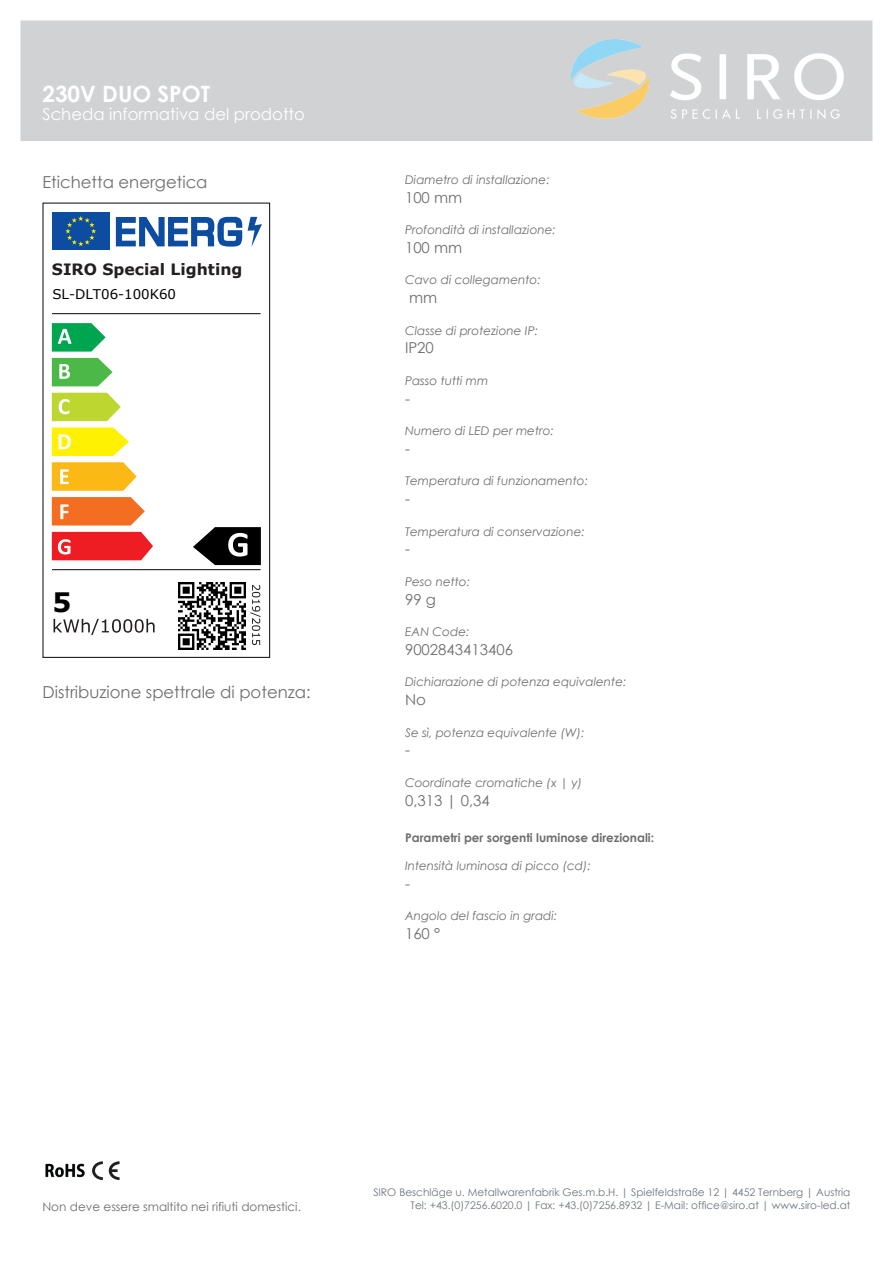
<style>
.page{position:relative;width:893px;height:1263px;background:#fff}
.page>*{position:absolute;margin:0;border:0;box-sizing:border-box;transform-origin:0 0}
.t1{font:700 26.85px "Verdana";color:#000}
.t2{font:700 22.5px "Century Gothic";color:#fff}
.t3{font:700 17.85px "Verdana";color:#231f20}
.t4{font:16.5px "Century Gothic";color:#6e6e6e}
.t5{font:16.5px "Century Gothic";color:#fff}
.t6{font:700 15.6px "Verdana";color:#231f20}
.t7{font:15px "Century Gothic";color:#6e6e6e}
.t8{font:13.35px "Verdana";color:#000}
.t9{font:italic 12px "Century Gothic";color:#6e6e6e}
.t10{font:12px "Century Gothic";color:#6e6e6e}
.t11{font:700 12px "Century Gothic";color:#6e6e6e}
.t12{font:10.5px/12.6px "Century Gothic";color:#6d747f;text-align:right}
</style>
<div class="page">
<div style="left:21px;top:21px;width:851px;height:120px;background:#d1d2d4"></div>
<img style="left:571px;top:40px;width:272px;height:78px">
<img style="left:45px;top:1163px;width:40px;height:15px">
<svg style="left:92px;top:1161px;width:27px;height:19px"></svg>
<div style="left:52px;top:212px;width:58px;height:38px;background:#0d4da1"></div>
<svg style="left:65px;top:216px;width:31px;height:30px"></svg>
<svg style="left:116px;top:217px;width:126px;height:30px"></svg>
<svg style="left:248px;top:217px;width:14px;height:30px"></svg>
<svg style="left:52px;top:323px;width:54px;height:29px"></svg>
<svg style="left:52px;top:358px;width:61px;height:28px"></svg>
<svg style="left:52px;top:393px;width:69px;height:28px;background:#c7db4d"></svg>
<svg style="left:52px;top:427px;width:77px;height:29px;background:#fff32b"></svg>
<svg style="left:52px;top:462px;width:85px;height:29px;background:#fcc133"></svg>
<svg style="left:52px;top:497px;width:93px;height:28px;background:#f47d38"></svg>
<svg style="left:52px;top:532px;width:101px;height:28px;background:#ef3237"></svg>
<svg style="left:54px;top:619px;width:101px;height:16px"></svg>
<hr style="left:52px;top:313px;width:209px;height:1px;background:#231f20">
<hr style="left:52px;top:569px;width:209px;height:1px;background:#231f20">
<svg style="left:250px;top:585px;width:11px;height:60px"></svg>
<div style="left:42px;top:203px;width:228px;height:455px;border:1px solid #231f20"></div>
<svg style="left:193px;top:527px;width:68px;height:38px"></svg>
<img style="left:179px;top:582px;width:67px;height:67px">
<h2 class="t2" style="left:42px;top:80px;width:169px">230V DUO SPOT</h2>
<h3 class="t5" style="left:42px;top:104px;width:264px">Scheda informativa del prodotto</h3>
<p class="t9" style="left:405px;top:172px;width:146px">Diametro di installazione:</p>
<p class="t7" style="left:405px;top:188px;width:59px">100 mm</p>
<p class="t9" style="left:405px;top:222px;width:152px">Profondità di installazione:</p>
<p class="t7" style="left:405px;top:238px;width:59px">100 mm</p>
<p class="t9" style="left:405px;top:273px;width:137px">Cavo di collegamento:</p>
<p class="t7" style="left:409px;top:288px;width:30px">mm</p>
<p class="t9" style="left:405px;top:323px;width:135px">Classe di protezione IP:</p>
<p class="t7" style="left:405px;top:339px;width:30px">IP20</p>
<p class="t9" style="left:405px;top:373px;width:85px">Passo tutti mm</p>
<p class="t7" style="left:405px;top:389px;width:6px">-</p>
<p class="t9" style="left:405px;top:423px;width:150px">Numero di LED per metro:</p>
<p class="t7" style="left:405px;top:439px;width:6px">-</p>
<p class="t9" style="left:405px;top:474px;width:185px">Temperatura di funzionamento:</p>
<p class="t7" style="left:405px;top:489px;width:6px">-</p>
<p class="t9" style="left:405px;top:524px;width:181px">Temperatura di conservazione:</p>
<p class="t7" style="left:405px;top:540px;width:6px">-</p>
<p class="t9" style="left:405px;top:574px;width:67px">Peso netto:</p>
<p class="t7" style="left:405px;top:590px;width:32px">99 g</p>
<p class="t9" style="left:405px;top:624px;width:66px">EAN Code:</p>
<p class="t7" style="left:405px;top:640px;width:110px">9002843413406</p>
<p class="t9" style="left:405px;top:675px;width:223px">Dichiarazione di potenza equivalente:</p>
<p class="t7" style="left:405px;top:690px;width:22px">No</p>
<p class="t9" style="left:405px;top:725px;width:181px">Se sì, potenza equivalente (W):</p>
<p class="t7" style="left:405px;top:741px;width:6px">-</p>
<p class="t9" style="left:405px;top:775px;width:179px">Coordinate cromatiche (x | y)</p>
<p class="t7" style="left:405px;top:791px;width:86px">0,313 | 0,34</p>
<h3 class="t4" style="left:42px;top:171px;width:167px">Etichetta energetica</h3>
<h3 class="t6" style="left:52px;top:260px;width:192px">SIRO Special Lighting</h3>
<h3 class="t3" style="left:458px;top:260px;width:110px">Ges.m.b.H.</h3>
<p class="t8" style="left:52px;top:285px;width:125px">SL-DLT06-100K60</p>
<h1 class="t1" style="left:52px;top:585px;width:21px">5</h1>
<h3 class="t4" style="left:42px;top:681px;width:270px">Distribuzione spettrale di potenza:</h3>
<p class="t11" style="left:405px;top:830px;width:251px">Parametri per sorgenti luminose direzionali:</p>
<p class="t9" style="left:405px;top:858px;width:187px">Intensità luminosa di picco (cd):</p>
<p class="t7" style="left:405px;top:874px;width:6px">-</p>
<p class="t9" style="left:405px;top:909px;width:154px">Angolo del fascio in gradi:</p>
<p class="t7" style="left:405px;top:924px;width:37px">160 °</p>
<p class="t10" style="left:42px;top:1199px;width:260px">Non deve essere smaltito nei rifiuti domestici.</p>
<p class="t12" style="left:373px;top:1186px;width:479px">SIRO Beschläge u. Metallwarenfabrik Ges.m.b.H. | Spielfeldstraße 12 | 4452 Ternberg | Austria<br>Tel: +43.(0)7256.6020.0 | Fax: +43.(0)7256.8932 | E-Mail: office@siro.at | www.siro-led.at</p>
</div>
